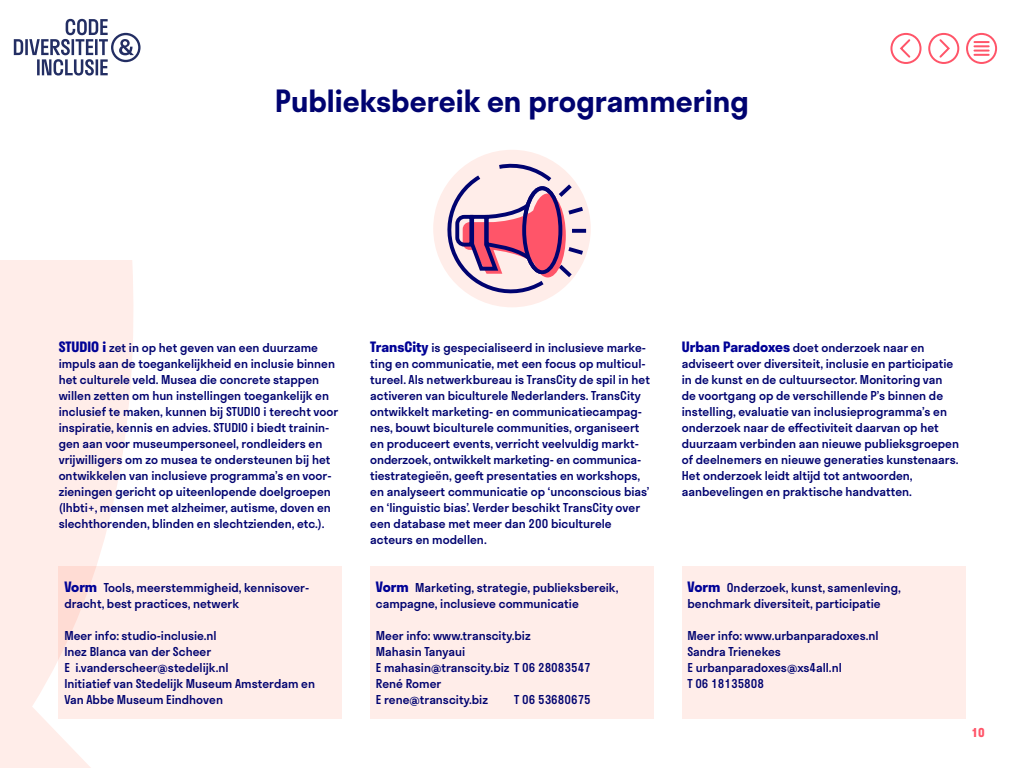
<style>
.page{position:relative;width:1024px;height:768px;background:#fff}
.page>*{position:absolute;margin:0;border:0;box-sizing:border-box;transform-origin:0 0}
.KOP_1{font:600 30px "Stratos";color:#000370}
.PLAT{font:500 12px/16px "Stratos";color:#000370}
.t1{font:700 12px "Stratos";color:#ff5569}
.s1{font-weight:700;font-size:14px;color:#000296}
</style>
<div class="page">
<div style="left:59px;top:567px;width:283px;height:152px;background:#ffede9"></div>
<svg style="left:0;top:18px;width:278px;height:750px"></svg>
<div style="left:966px;top:33px;width:31px;height:31px;border:2px solid #ff5569;border-radius:50%"></div>
<svg style="left:974px;top:41px;width:15px;height:15px"></svg>
<div style="left:890px;top:33px;width:32px;height:31px;border:2px solid #ff5569;border-radius:50%"></div>
<svg style="left:898px;top:37px;width:13px;height:23px"></svg>
<div style="left:370px;top:567px;width:284px;height:152px;background:#ffede9"></div>
<div style="left:682px;top:567px;width:283px;height:152px;background:#ffede9"></div>
<div style="left:433px;top:150px;width:158px;height:157px;background:#ffede9;border-radius:50%"></div>
<svg style="left:435px;top:163px;width:152px;height:134px"></svg>
<div style="left:522px;top:186px;width:40px;height:88px;border:4px solid #000370;border-radius:50%"></div>
<svg style="left:14px;top:19px;width:127px;height:57px"></svg>
<div style="left:928px;top:33px;width:31px;height:31px;border:2px solid #ff5569;border-radius:50%"></div>
<svg style="left:939px;top:37px;width:12px;height:23px"></svg>
<h2 class="KOP_1" style="left:275px;top:77px;width:475px">Publieksbereik en programmering</h2>
<p class="PLAT" style="left:59px;top:339px;width:281px"><span class="s1">STUDIO i</span> zet in op het geven van een duurzame impuls aan de toegankelijkheid en inclusie binnen het culturele veld. Musea die concrete stappen willen zetten om hun instellingen toegankelijk en inclusief te maken, kunnen bij STUDIO i terecht voor inspiratie, kennis en advies. STUDIO i biedt trainin&shy;gen aan voor museumpersoneel, rondleiders en vrijwilligers om zo musea te ondersteunen bij het ontwikkelen van inclusieve programma’s en voor&shy;zieningen gericht op uiteenlopende doelgroepen (lhbti+, mensen met alzheimer, autisme, doven en slechthorenden, blinden en slechtzienden, etc.).</p>
<p class="PLAT" style="left:64px;top:579px;width:246px"><span class="s1">Vorm</span> Tools, meerstemmigheid, kennisover&shy;dracht, best practices, netwerk</p>
<p class="PLAT" style="left:64px;top:627px;width:154px">Meer info: studio-inclusie.nl<br>Inez Blanca van der Scheer</p>
<p class="PLAT" style="left:64px;top:659px;width:252px">E i.vanderscheer@stedelijk.nl<br>Initiatief van Stedelijk Museum Amsterdam en<br>Van Abbe Museum Eindhoven</p>
<p class="PLAT" style="left:370px;top:339px;width:281px"><span class="s1">TransCity</span> is gespecialiseerd in inclusieve marke&shy;ting en communicatie, met een focus op multicul&shy;tureel. Als netwerkbureau is TransCity de spil in het activeren van biculturele Nederlanders. TransCity ontwikkelt marketing- en communicatiecampag&shy;nes, bouwt biculturele communities, organiseert en produceert events, verricht veelvuldig markt&shy;onderzoek, ontwikkelt marketing- en communica&shy;tiestrategieën, geeft presentaties en workshops, en analyseert communicatie op ‘unconscious bias’ en ‘linguistic bias’. Verder beschikt TransCity over een database met meer dan 200 biculturele</p>
<p class="PLAT" style="left:370px;top:531px;width:118px">acteurs en modellen.</p>
<p class="PLAT" style="left:376px;top:579px;width:244px"><span class="s1">Vorm</span> Marketing, strategie, publieksbereik, campagne, inclusieve communicatie</p>
<p class="PLAT" style="left:376px;top:627px;width:156px">Meer info: www.transcity.biz</p>
<p class="PLAT" style="left:376px;top:643px;width:91px">Mahasin Tanyaui</p>
<p class="PLAT" style="left:376px;top:659px;width:216px">E mahasin@transcity.biz T 06 28083547</p>
<p class="PLAT" style="left:376px;top:675px;width:67px">René Romer</p>
<p class="PLAT" style="left:376px;top:691px;width:114px">E rene@transcity.biz</p>
<p class="PLAT" style="left:514px;top:691px;width:78px">T 06 53680675</p>
<p class="PLAT" style="left:682px;top:339px;width:279px"><span class="s1">Urban Paradoxes</span> doet onderzoek naar en adviseert over diversiteit, inclusie en participatie in de kunst en de cultuursector. Monitoring van de voortgang op de verschillende P’s binnen de instelling, evaluatie van inclusieprogramma’s en onderzoek naar de effectiviteit daarvan op het duurzaam verbinden aan nieuwe publieksgroepen of deelnemers en nieuwe generaties kunstenaars.<br>Het onderzoek leidt altijd tot antwoorden, aanbevelingen en praktische handvatten.</p>
<p class="PLAT" style="left:688px;top:579px;width:215px"><span class="s1">Vorm</span> Onderzoek, kunst, samenleving,</p>
<p class="PLAT" style="left:688px;top:595px;width:195px">benchmark diversiteit, participatie</p>
<p class="PLAT" style="left:688px;top:627px;width:193px">Meer info: www.urbanparadoxes.nl</p>
<p class="PLAT" style="left:688px;top:643px;width:95px">Sandra Trienekes</p>
<p class="PLAT" style="left:688px;top:659px;width:156px">E urbanparadoxes@xs4all.nl</p>
<p class="PLAT" style="left:688px;top:675px;width:78px">T 06 18135808</p>
<p class="t1" style="left:971px;top:723px;width:15px">10</p>
</div>
